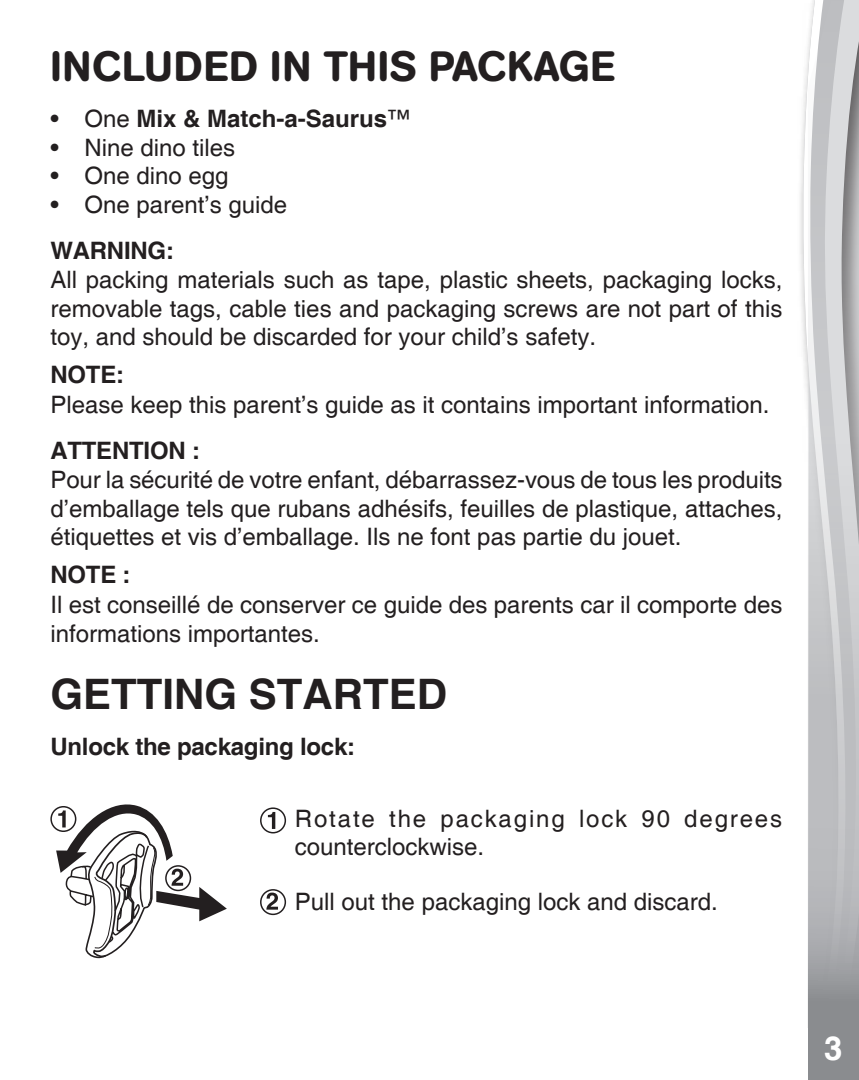
<style>
.page{position:relative;width:859px;height:1080px;background:#fff}
.page>*{position:absolute;margin:0;border:0;box-sizing:border-box;transform-origin:0 0}
.Headline{font:500 42px "AG Book Rounded";letter-spacing:.02em;color:#231f20}
.notes{font:700 42px "Helvetica";color:#231f20}
.t1{font:700 33px "Helvetica";color:#fff}
.notes-2{font:24px/28.8px "Helvetica";color:#231f20;text-align:justify}
.notes-3{font:700 24px "Helvetica";letter-spacing:-.01em;color:#231f20}
.notes-4{font:24px/28.8px "Helvetica";letter-spacing:.08em;color:#231f20}
.point{font:24px "Helvetica";color:#231f20}
.point-2{font:700 24px "Helvetica";color:#231f20}
.s1{font-weight:400}
.s2{font-style:inherit}
</style>
<div class="page">
<svg style="left:802px;top:47px;width:6px;height:363px"></svg>
<svg style="left:808px;top:0;width:51px;height:1080px;background:#bebfc2"></svg>
<div style="left:50px;top:806px;width:26px;height:26px;border:2px solid #231f20;border-radius:50%"></div>
<svg style="left:56px;top:804px;width:171px;height:155px"></svg>
<div style="left:165px;top:865px;width:26px;height:26px;border:2px solid #231f20;border-radius:50%"></div>
<div style="left:260px;top:807px;width:26px;height:26px;border:2px solid #231f20;border-radius:50%"></div>
<svg style="left:268px;top:812px;width:7px;height:17px"></svg>
<svg style="left:266px;top:893px;width:12px;height:17px"></svg>
<div style="left:260px;top:889px;width:26px;height:26px;border:2px solid #231f20;border-radius:50%"></div>
<p class="Headline" style="left:50px;top:42px;width:566px">INCLUDED IN THIS PACKAGE</p>
<p class="point-2" style="left:50px;top:104px;width:362px"><span class="s1">• One</span> Mix &amp; Match-a-Saurus<span class="s1">™</span></p>
<p class="point" style="left:50px;top:133px;width:186px">• Nine dino tiles</p>
<p class="point" style="left:50px;top:162px;width:180px">• One dino egg</p>
<p class="point" style="left:50px;top:191px;width:238px">• One parent’s guide</p>
<p class="notes-3" style="left:50px;top:236px;width:125px">WARNING:</p>
<p class="notes-2" style="left:50px;top:266px;width:734px">All packing materials such as tape, plastic sheets, packaging locks, removable tags, cable ties and packaging screws are not part of this toy, and should be discarded for your child’s safety.</p>
<p class="notes-3" style="left:50px;top:360px;width:75px">NOTE:</p>
<p class="notes-2" style="left:50px;top:391px;width:720px">Please keep this parent’s guide as it contains important information.</p>
<p class="notes-3" style="left:50px;top:436px;width:151px">ATTENTION :</p>
<p class="notes-2" style="left:50px;top:466px;width:734px">Pour la sécurité de votre enfant, débarrassez-vous de tous les produits d’emballage tels que rubans adhésifs, feuilles de plastique, attaches, étiquettes et vis d’emballage. Ils ne font pas partie du jouet.</p>
<p class="notes-3" style="left:50px;top:560px;width:82px">NOTE :</p>
<p class="notes-2" style="left:50px;top:591px;width:733px">Il est conseillé de conserver ce guide des parents car il comporte des informations importantes.</p>
<p class="notes" style="left:50px;top:669px;width:398px">GETTING STARTED</p>
<p class="notes-3" style="left:50px;top:732px;width:306px">Unlock the packaging lock:</p>
<p class="notes-4" style="left:295px;top:805px;width:489px">Rotate the packaging lock 90 degrees counterclockwise.</p>
<p class="notes-2" style="left:295px;top:888px;width:424px">Pull out the packaging lock and discard.</p>
<h2 class="t1" style="left:824px;top:1020px;width:30px">3 <sup>3</sup><span class="s2">3</span></h2>
</div>
